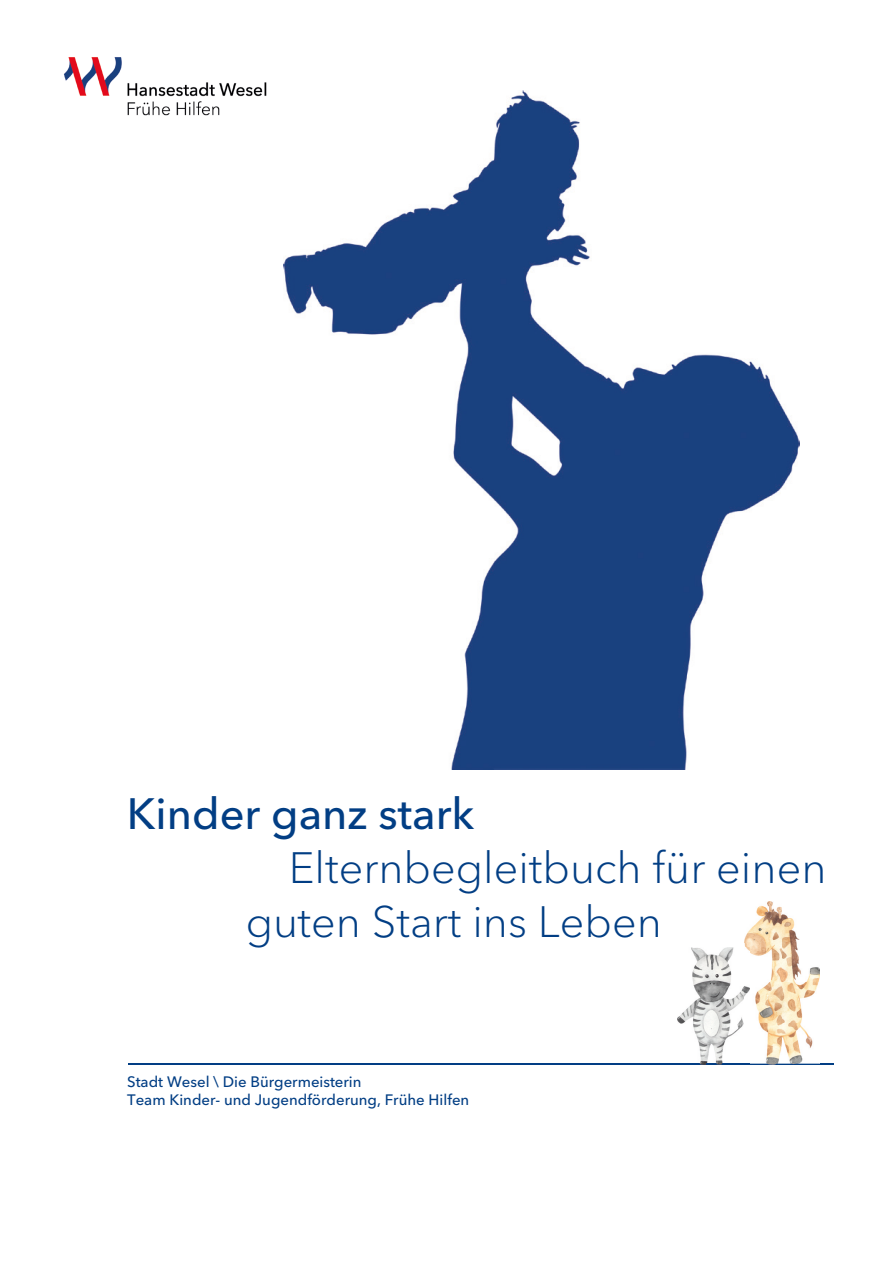
<style>
.page{position:relative;width:893px;height:1263px;background:#fff}
.page>*{position:absolute;margin:0;border:0;box-sizing:border-box;transform-origin:0 0}
.t1{font:300 43.5px/54px "Avenir Next LT Pro";color:#023e84}
.t2{font:500 43.5px "Avenir Next LT Pro";color:#023e84}
.t3{font:500 15px/18.8px "Avenir Next LT Pro";color:#023e84}
</style>
<div class="page">
<img style="left:284px;top:90px;width:515px;height:679px">
<img style="left:64px;top:57px;width:203px;height:59px">
<hr style="left:128px;top:1064px;width:705px;height:1px;background:#023e84">
<img style="left:745px;top:901px;width:75px;height:81px">
<img style="left:749px;top:982px;width:70px;height:81px">
<img style="left:678px;top:948px;width:67px;height:117px">
<img style="left:745px;top:948px;width:4px;height:48px">
<h1 class="t2" style="left:127px;top:777px;width:349px">Kinder ganz stark</h1>
<h1 class="t1" style="left:246px;top:839px;width:582px;text-indent:43px">Elternbegleitbuch für einen guten Start ins Leben</h1>
<p class="t3" style="left:127px;top:1071px;width:344px">Stadt Wesel \ Die Bürgermeisterin<br>Team Kinder- und Jugendförderung, Frühe Hilfen</p>
</div>
